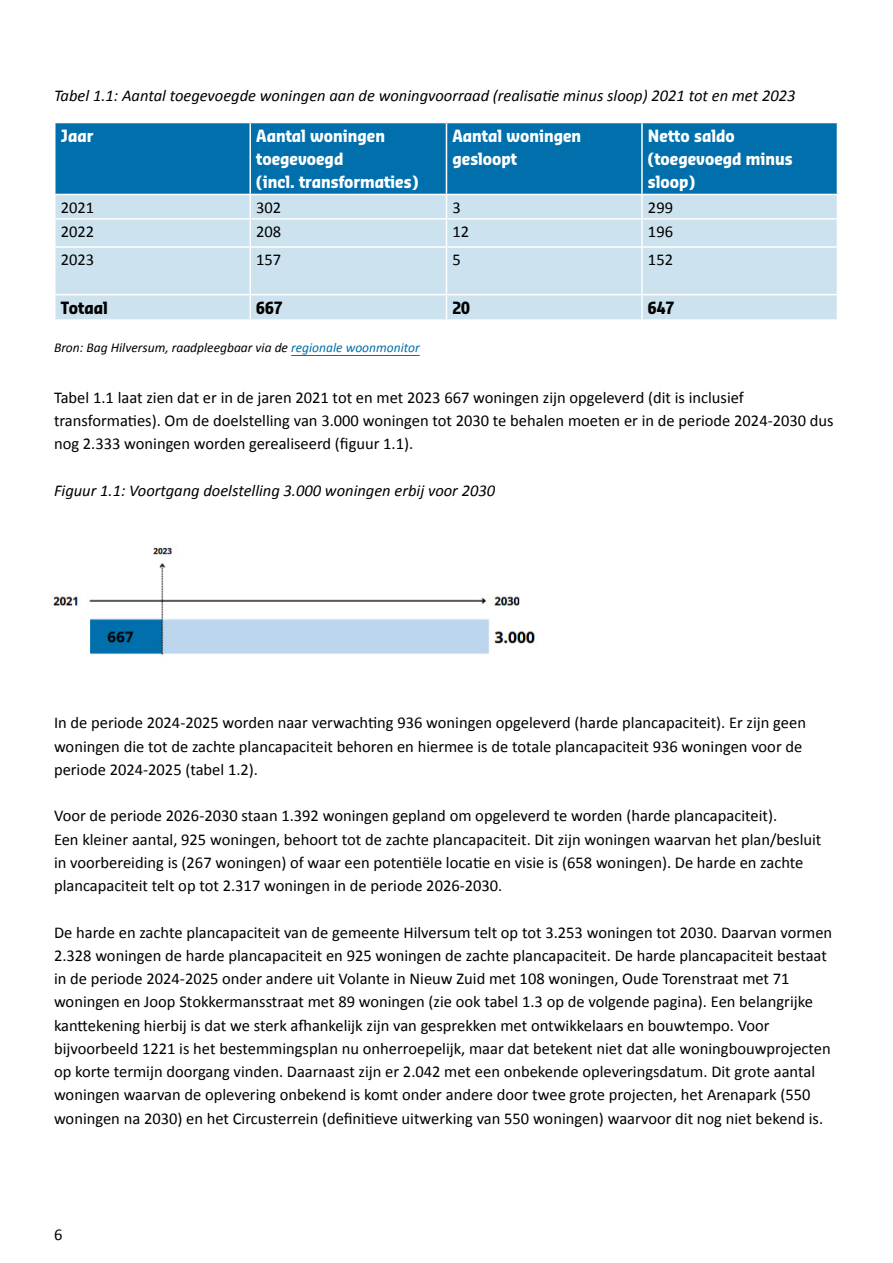
<style>
.page{position:relative;width:893px;height:1263px;background:#fff}
.page>*{position:absolute;margin:0;border:0;box-sizing:border-box;transform-origin:0 0}
.t1{font:16.5px/23.2px "Calibri";color:#000}
.t2{font:16.5px "Calibri Italic 2";color:#000}
.t3{font:700 16.5px/23.2px "Sansa Con Pro";color:#fff}
.t4{font:700 16.5px "Sansa Con Pro";color:#000}
.t5{font:16.5px "Calibri 2";color:#000}
.t6{font:italic 13.5px "Calibri";color:#000}
.s1{color:#006fac}
</style>
<div class="page">
<div style="left:250px;top:123px;width:196px;height:71px;background:#006fac"></div>
<div style="left:55px;top:123px;width:195px;height:71px;background:#006fac"></div>
<hr style="left:54px;top:123px;width:2px;height:71px;background:#fff">
<div style="left:446px;top:123px;width:196px;height:71px;background:#006fac"></div>
<div style="left:642px;top:123px;width:195px;height:71px;background:#006fac"></div>
<div style="left:55px;top:194px;width:195px;height:25px;background:#cce2ee"></div>
<div style="left:642px;top:194px;width:195px;height:25px;background:#cce2ee"></div>
<div style="left:55px;top:219px;width:195px;height:28px;background:#cce2ee"></div>
<div style="left:642px;top:219px;width:195px;height:28px;background:#cce2ee"></div>
<div style="left:55px;top:247px;width:195px;height:48px;background:#cce2ee"></div>
<div style="left:642px;top:247px;width:195px;height:48px;background:#cce2ee"></div>
<div style="left:55px;top:295px;width:195px;height:25px;background:#cce2ee"></div>
<div style="left:642px;top:295px;width:195px;height:25px;background:#cce2ee"></div>
<div style="left:250px;top:295px;width:196px;height:25px;background:#cce2ee"></div>
<hr style="left:54px;top:319px;width:196px;height:2px;background:#fff">
<div style="left:446px;top:295px;width:196px;height:25px;background:#cce2ee"></div>
<hr style="left:250px;top:319px;width:196px;height:2px;background:#fff">
<hr style="left:446px;top:319px;width:196px;height:2px;background:#fff">
<hr style="left:642px;top:319px;width:196px;height:2px;background:#fff">
<div style="left:250px;top:194px;width:196px;height:25px;background:#cce2ee"></div>
<div style="left:446px;top:194px;width:196px;height:25px;background:#cce2ee"></div>
<div style="left:250px;top:219px;width:196px;height:28px;background:#cce2ee"></div>
<div style="left:446px;top:219px;width:196px;height:28px;background:#cce2ee"></div>
<div style="left:250px;top:247px;width:196px;height:48px;background:#cce2ee"></div>
<div style="left:446px;top:247px;width:196px;height:48px;background:#cce2ee"></div>
<hr style="left:54px;top:194px;width:196px;height:1px;background:#fff">
<hr style="left:250px;top:194px;width:196px;height:1px;background:#fff">
<hr style="left:446px;top:194px;width:196px;height:1px;background:#fff">
<hr style="left:642px;top:194px;width:196px;height:1px;background:#fff">
<hr style="left:54px;top:218px;width:196px;height:2px;background:#fff">
<hr style="left:250px;top:218px;width:196px;height:2px;background:#fff">
<hr style="left:446px;top:218px;width:196px;height:2px;background:#fff">
<hr style="left:642px;top:218px;width:196px;height:2px;background:#fff">
<hr style="left:54px;top:246px;width:196px;height:2px;background:#fff">
<hr style="left:250px;top:246px;width:196px;height:2px;background:#fff">
<hr style="left:446px;top:246px;width:196px;height:2px;background:#fff">
<hr style="left:642px;top:246px;width:196px;height:2px;background:#fff">
<hr style="left:54px;top:294px;width:196px;height:1px;background:#fff">
<hr style="left:250px;top:294px;width:196px;height:1px;background:#fff">
<hr style="left:446px;top:294px;width:196px;height:1px;background:#fff">
<hr style="left:642px;top:294px;width:196px;height:1px;background:#fff">
<hr style="left:249px;top:248px;width:2px;height:46px;background:#fff">
<hr style="left:446px;top:248px;width:1px;height:46px;background:#fff">
<hr style="left:641px;top:248px;width:2px;height:46px;background:#fff">
<hr style="left:249px;top:295px;width:2px;height:24px;background:#fff">
<svg style="left:446px;top:295px;width:1px;height:24px"></svg>
<hr style="left:641px;top:295px;width:2px;height:24px;background:#fff">
<hr style="left:249px;top:220px;width:2px;height:26px;background:#fff">
<hr style="left:641px;top:220px;width:2px;height:26px;background:#fff">
<hr style="left:249px;top:195px;width:2px;height:23px;background:#fff">
<svg style="left:446px;top:195px;width:1px;height:51px"></svg>
<hr style="left:641px;top:195px;width:2px;height:23px;background:#fff">
<hr style="left:249px;top:123px;width:2px;height:71px;background:#fff">
<hr style="left:446px;top:123px;width:1px;height:71px;background:#fff">
<hr style="left:641px;top:123px;width:2px;height:71px;background:#fff">
<hr style="left:291px;top:355px;width:129px;height:1px;background:#006fac">
<img style="left:53px;top:546px;width:483px;height:109px">
<p class="t2" style="left:54px;top:85px;width:743px">Tabel 1.1: Aantal toegevoegde woningen aan de woningvoorraad (realisatie minus sloop) 2021 tot en met 2023</p>
<p class="t3" style="left:61px;top:124px;width:34px">Jaar</p>
<p class="t3" style="left:256px;top:124px;width:163px">Aantal woningen toegevoegd<br>(incl. transformaties)</p>
<p class="t3" style="left:452px;top:124px;width:130px">Aantal woningen gesloopt</p>
<p class="t3" style="left:648px;top:124px;width:146px">Netto saldo (toegevoegd minus sloop)</p>
<p class="t1" style="left:61px;top:195px;width:35px">2021</p>
<p class="t1" style="left:256px;top:195px;width:27px">302</p>
<p class="t5" style="left:452px;top:197px;width:10px">3</p>
<p class="t1" style="left:648px;top:195px;width:27px">299</p>
<p class="t1" style="left:61px;top:219px;width:35px">2022</p>
<p class="t1" style="left:256px;top:219px;width:27px">208</p>
<p class="t1" style="left:452px;top:219px;width:18px">12</p>
<p class="t1" style="left:648px;top:219px;width:27px">196</p>
<p class="t1" style="left:61px;top:247px;width:35px">2023</p>
<p class="t1" style="left:256px;top:247px;width:27px">157</p>
<p class="t5" style="left:452px;top:250px;width:10px">5</p>
<p class="t1" style="left:648px;top:247px;width:27px">152</p>
<p class="t4" style="left:61px;top:297px;width:49px">Totaal</p>
<p class="t4" style="left:256px;top:297px;width:28px">667</p>
<p class="t4" style="left:452px;top:297px;width:19px">20</p>
<p class="t4" style="left:648px;top:297px;width:28px">647</p>
<p class="t6" style="left:54px;top:340px;width:367px">Bron: Bag Hilversum, raadpleegbaar via de <span class="s1">regionale woonmonitor</span></p>
<p class="t1" style="left:54px;top:385px;width:781px">Tabel 1.1 laat zien dat er in de jaren 2021 tot en met 2023 667 woningen zijn opgeleverd (dit is inclusief transformaties). Om de doelstelling van 3.000 woningen tot 2030 te behalen moeten er in de periode 2024-2030 dus nog 2.333 woningen worden gerealiseerd (figuur 1.1).</p>
<p class="t2" style="left:54px;top:480px;width:443px">Figuur 1.1: Voortgang doelstelling 3.000 woningen erbij voor 2030</p>
<p class="t1" style="left:54px;top:710px;width:753px">In de periode 2024-2025 worden naar verwachting 936 woningen opgeleverd (harde plancapaciteit). Er zijn geen woningen die tot de zachte plancapaciteit behoren en hiermee is de totale plancapaciteit 936 woningen voor de periode 2024-2025 (tabel 1.2).</p>
<p class="t1" style="left:54px;top:803px;width:769px">Voor de periode 2026-2030 staan 1.392 woningen gepland om opgeleverd te worden (harde plancapaciteit).<br>Een kleiner aantal, 925 woningen, behoort tot de zachte plancapaciteit. Dit zijn woningen waarvan het plan/besluit in voorbereiding is (267 woningen) of waar een potentiële locatie en visie is (658 woningen). De harde en zachte plancapaciteit telt op tot 2.317 woningen in de periode 2026-2030.</p>
<p class="t1" style="left:54px;top:920px;width:780px">De harde en zachte plancapaciteit van de gemeente Hilversum telt op tot 3.253 woningen tot 2030. Daarvan vormen 2.328 woningen de harde plancapaciteit en 925 woningen de zachte plancapaciteit. De harde plancapaciteit bestaat in de periode 2024-2025 onder andere uit Volante in Nieuw Zuid met 108 woningen, Oude Torenstraat met 71 woningen en Joop Stokkermansstraat met 89 woningen (zie ook tabel 1.3 op de volgende pagina). Een belangrijke kanttekening hierbij is dat we sterk afhankelijk zijn van gesprekken met ontwikkelaars en bouwtempo. Voor bijvoorbeeld 1221 is het bestemmingsplan nu onherroepelijk, maar dat betekent niet dat alle woningbouwprojecten op korte termijn doorgang vinden. Daarnaast zijn er 2.042 met een onbekende opleveringsdatum. Dit grote aantal woningen waarvan de oplevering onbekend is komt onder andere door twee grote projecten, het Arenapark (550 woningen na 2030) en het Circusterrein (definitieve uitwerking van 550 woningen) waarvoor dit nog niet bekend is.</p>
<p class="t1" style="left:54px;top:1222px;width:10px">6</p>
</div>
